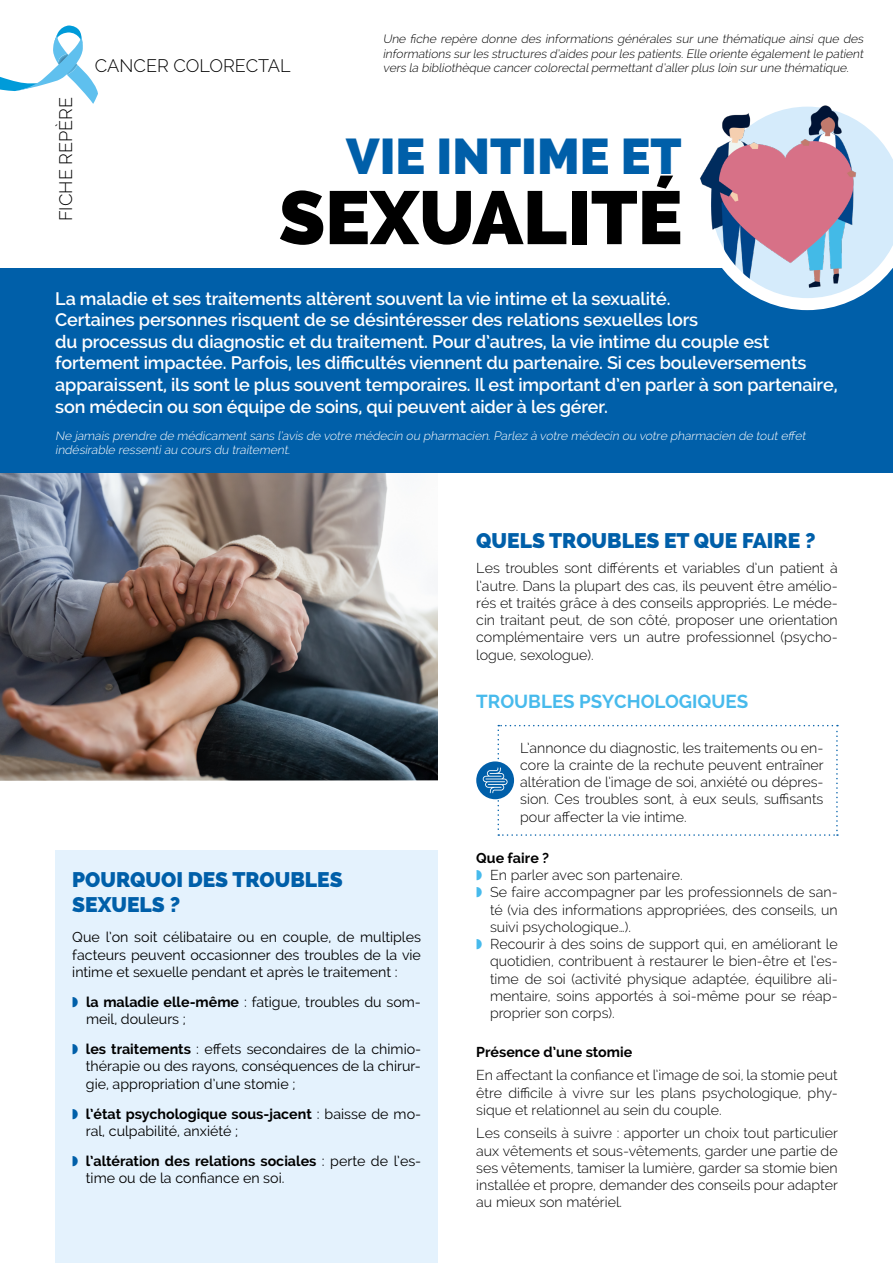
<style>
.page{position:relative;width:893px;height:1263px;background:#fff}
.page>*{position:absolute;margin:0;border:0;box-sizing:border-box;transform-origin:0 0}
.t1{font:800 75px "Raleway";color:#000}
.t2{font:800 49.95px "Raleway";color:#005fa9}
.t3{font:800 21px/25.2px "Raleway";color:#005fa9}
.t4{font:700 18.75px "Raleway";color:#47baec}
.t5{font:600 18px/21.6px "Raleway";letter-spacing:-.01em;color:#fff}
.t6{font:300 18px "Raleway";color:#000}
.t7{font:300 14.25px/17.2px "Raleway";color:#000;text-align:justify}
.t8{font:14.25px/17.2px "Raleway";color:#000}
.t9{font:700 14.25px "Raleway";color:#000}
.t10{font:italic 300 12px/14.4px "Raleway";color:#000;text-align:justify}
.t11{font:italic 300 12px/14.4px "Raleway";color:#fff}
.s1{color:#005fa9}
.s2{font-weight:700}
.s3{color:#47baec}
</style>
<div class="page">
<img style="left:0;top:473px;width:438px;height:308px">
<div style="left:0;top:269px;width:893px;height:204px;background:#005fa9"></div>
<svg style="left:0;top:26px;width:98px;height:78px"></svg>
<svg style="left:758px;top:136px;width:135px;height:174px"></svg>
<div style="left:55px;top:850px;width:383px;height:413px;background:#e4f2fd"></div>
<img style="left:688px;top:105px;width:188px;height:193px">
<div style="left:476px;top:761px;width:38px;height:38px;background:#005fa9;border-radius:50%"></div>
<svg style="left:483px;top:725px;width:355px;height:111px"></svg>
<p class="t6" style="left:55px;top:221px;width:126px;rotate:-90deg">FICHE REPÈRE</p>
<p class="t6" style="left:95px;top:55px;width:197px">CANCER COLORECTAL</p>
<p class="t10" style="left:383px;top:32px;width:484px">Une fiche repère donne des informations générales sur une thématique ainsi que des informations surles structures d’aides pourles patients.Elle oriente égalementle patient vers la bibliothèque cancercolorectalpermettantd’allerplus loin surune thématique.</p>
<p class="t2" style="left:346px;top:127px;width:337px">VIE INTIME ET</p>
<p class="t1" style="left:279px;top:174px;width:405px">SEXUALITÉ</p>
<p class="t5" style="left:55px;top:287px;width:784px">La maladie et ses traitements altèrent souvent la vie intime et la sexualité.<br>Certaines personnes risquent de se désintéresser des relations sexuelles lors<br>du processus du diagnostic et du traitement. Pour d’autres, la vie intime du couple est fortement impactée. Parfois, les difficultés viennent du partenaire. Si ces bouleversements apparaissent, ils sont le plus souvent temporaires. Il est important d’en parler à son partenaire, son médecin ou son équipe de soins, qui peuvent aider à les gérer.</p>
<p class="t11" style="left:55px;top:428px;width:754px">Ne jamais prendre de médicamentsans l’avis de votre médecin ou pharmacien.Parlez à votre médecin ou votre pharmacien de touteffet indésirable ressentiau cours du traitement.</p>
<p class="t3" style="left:476px;top:528px;width:341px">QUELS TROUBLES ET QUE FAIRE ?</p>
<p class="t7" style="left:476px;top:560px;width:363px">Les troubles sont différents et variables d’un patient à l’autre. Dans la plupart des cas, ils peuvent être amélio&shy;rés et traités grâce à des conseils appropriés. Le méde&shy;cin traitant peut, de son côté, proposer une orientation complémentaire vers un autre professionnel (psycho&shy;logue, sexologue).</p>
<p class="t4" style="left:476px;top:690px;width:273px">TROUBLES PSYCHOLOGIQUES</p>
<p class="t3" style="left:72px;top:867px;width:272px">POURQUOI DES TROUBLES<br>SEXUELS ?</p>
<p class="t8" style="left:72px;top:929px;width:350px;text-align:justify">Que l’on soit célibataire ou en couple, de multiples facteurs peuvent occasionner des troubles de la vie intime et sexuelle pendant et après le traitement :</p>
<p class="t8" style="left:86px;top:993px;width:336px;text-indent:-14px"><span class="s1">◗</span> <span class="s2">la maladie elle-même</span> : fatigue, troubles du som&shy;meil, douleurs ;</p>
<p class="t8" style="left:86px;top:1040px;width:337px;text-align:justify;text-indent:-14px"><span class="s1">◗</span> <span class="s2">les traitements</span> : effets secondaires de la chimio&shy;thérapie ou des rayons, conséquences de la chirur&shy;gie, appropriation d’une stomie ;</p>
<p class="t8" style="left:86px;top:1105px;width:337px;text-indent:-14px"><span class="s1">◗</span> <span class="s2">l’état psychologique sous-jacent</span> : baisse de mo&shy;ral, culpabilité, anxiété ;</p>
<p class="t8" style="left:86px;top:1152px;width:337px;text-indent:-14px"><span class="s1">◗</span> <span class="s2">l’altération des relations sociales</span> : perte de l’es&shy;time ou de la confiance en soi.</p>
<p class="t7" style="left:520px;top:739px;width:305px">L’annonce du diagnostic, les traitements ou en&shy;core la crainte de la rechute peuvent entraîner altération de l’image de soi, anxiété ou dépres&shy;sion. Ces troubles sont, à eux seuls, suffisants pour affecter la vie intime.</p>
<p class="t9" style="left:476px;top:850px;width:75px">Que faire ?</p>
<p class="t7" style="left:476px;top:866px;width:208px"><span class="s3">◗</span> En parler avec son partenaire.</p>
<p class="t7" style="left:490px;top:884px;width:349px;text-indent:-14px"><span class="s3">◗</span> Se faire accompagner par les professionnels de san&shy;té (via des informations appropriées, des conseils, un suivi psychologique…).</p>
<p class="t7" style="left:490px;top:935px;width:349px;text-indent:-14px"><span class="s3">◗</span> Recourir à des soins de support qui, en améliorant le quotidien, contribuent à restaurer le bien-être et l’es&shy;time de soi (activité physique adaptée, équilibre ali&shy;mentaire, soins apportés à soi-même pour se réap&shy;proprier son corps).</p>
<p class="t9" style="left:476px;top:1043px;width:157px">Présence d’une stomie</p>
<p class="t7" style="left:476px;top:1066px;width:363px">En affectant la confiance et l’image de soi, la stomie peut être difficile à vivre sur les plans psychologique, phy&shy;sique et relationnel au sein du couple.</p>
<p class="t7" style="left:476px;top:1125px;width:363px">Les conseils à suivre : apporter un choix tout particulier aux vêtements et sous-vêtements, garder une partie de ses vêtements, tamiser la lumière, garder sa stomie bien installée et propre, demander des conseils pour adapter au mieux son matériel.</p>
</div>
